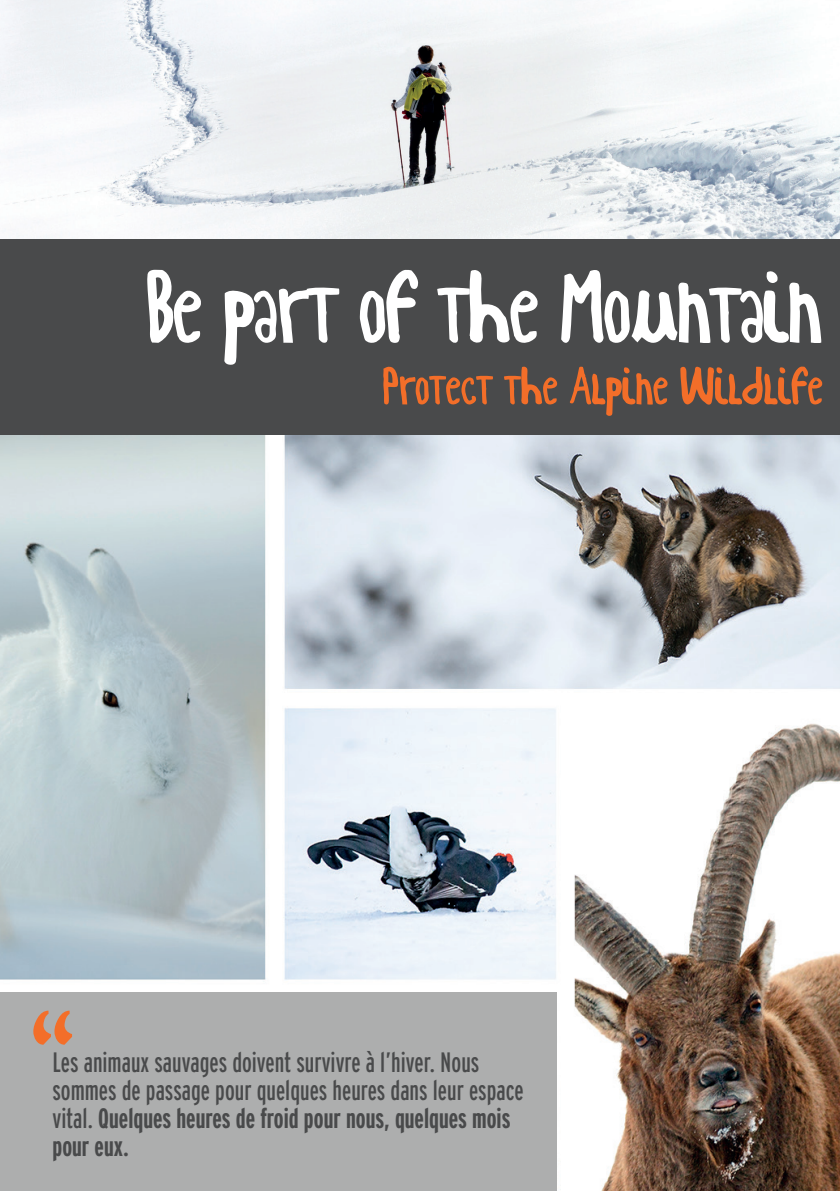
<style>
.page{position:relative;width:840px;height:1191px;background:#fff}
.page>*{position:absolute;margin:0;border:0;box-sizing:border-box;transform-origin:0 0}
.t1{font:700 120px "WOODCUTTE Rsimplefont";color:#f36e29}
.t2{font:700 104px "WOODCUTTE Rsimplefont";letter-spacing:-.04em;color:#fff}
.t3{font:700 54px "WOODCUTTE Rsimplefont";letter-spacing:-.03em;color:#f36e29}
.t4{font:28px/28px "Interstate Compressed";color:#494a4b}
.s1{font-weight:700}
</style>
<div class="page">
<img style="left:0;top:435px;width:839px;height:756px">
<img style="left:0;top:0;width:839px;height:240px">
<div style="left:0;top:240px;width:839px;height:195px;background:#494a4b"></div>
<div style="left:0;top:992px;width:556px;height:199px;background:#adaeae"></div>
<svg style="left:408px;top:181px;width:4px;height:5px"></svg>
<h2 class="t2" style="left:145px;top:254px;width:680px">Be part of the Mountain</h2>
<h3 class="t3" style="left:382px;top:358px;width:443px">Protect the Alpine Wildlife</h3>
<h1 class="t1" style="left:20px;top:1001px;width:59px">“</h1>
<p class="t4" style="left:52px;top:1048px;width:472px">Les animaux sauvages doivent survivre à l’hiver. Nous sommes de passage pour quelques heures dans leur espace vital. <span class="s1">Quelques heures de froid pour nous, quelques mois pour eux.</span></p>
</div>
